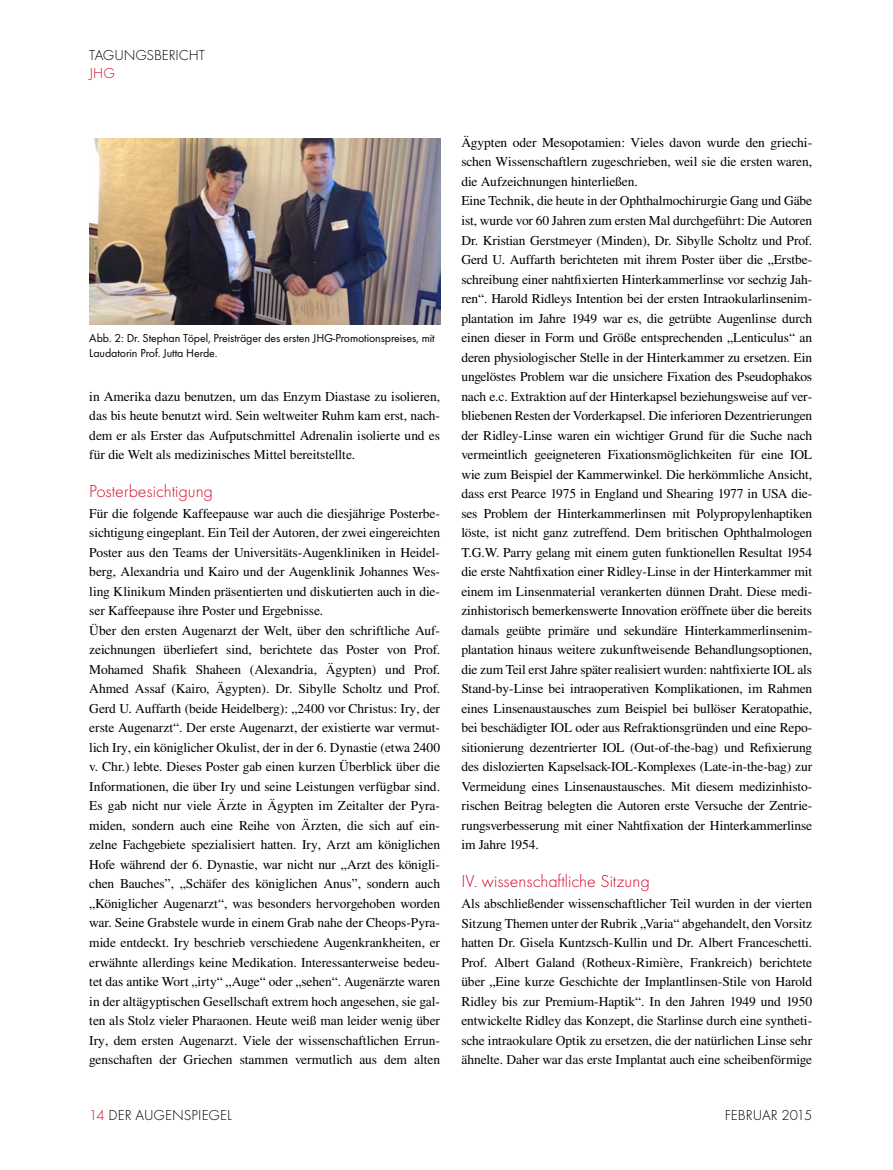
<style>
.page{position:relative;width:893px;height:1170px;background:#fff}
.page>*{position:absolute;margin:0;border:0;box-sizing:border-box;transform-origin:0 0}
.t1{font:300 18px "Function";color:#d50827}
.t2{font:300 15px "Function";letter-spacing:-.01em;color:#000}
.t3{font:300 15px "Function";color:#d50827}
.t4{font:13.5px/19.5px "Roman";letter-spacing:-.01em;color:#000;text-align:justify}
.t5{font:12px/15px "Function";letter-spacing:-.01em;color:#000}
.s1{color:#d50827}
</style>
<div class="page">
<img style="left:89px;top:138px;width:351px;height:186px">
<p class="t2" style="left:89px;top:47px;width:117px">Tagungsbericht</p>
<p class="t3" style="left:89px;top:65px;width:15px">JHG</p>
<p class="t5" style="left:89px;top:330px;width:347px">Abb. 2: Dr. Stephan Töpel, Preisträger des ersten JHG-Promotionspreises, mit<br>Laudatorin Prof. Jutta Herde.</p>
<p class="t4" style="left:89px;top:386px;width:352px">in Amerika dazu benutzen, um das Enzym Diastase zu isolieren, das bis heute benutzt wird. Sein weltweiter Ruhm kam erst, nach&shy;dem er als Erster das Aufputschmittel Adrenalin isolierte und es für die Welt als medizinisches Mittel bereitstellte.</p>
<h1 class="t1" style="left:89px;top:481px;width:125px">Posterbesichtigung</h1>
<p class="t4" style="left:89px;top:503px;width:352px;text-align:left">Für die folgende Kaffeepause war auch die diesjährige Posterbe&shy;sichtigung eingeplant. Ein Teil der Autoren, der zwei eingereichten Poster aus den Teams der Universitäts-Augenkliniken in Heidel&shy;berg, Alexandria und Kairo und der Augenklinik Johannes Wes&shy;ling Klinikum Minden präsentierten und diskutierten auch in die&shy;ser Kaffeepause ihre Poster und Ergebnisse.<br>Über den ersten Augenarzt der Welt, über den schriftliche Auf&shy;zeichnungen überliefert sind, berichtete das Poster von Prof.<br>Mohamed Shafik Shaheen (Alexandria, Ägypten) und Prof.<br>Ahmed Assaf (Kairo, Ägypten). Dr. Sibylle Scholtz und Prof.<br>Gerd U. Auffarth (beide Heidelberg): „2400 vor Christus: Iry, der erste Augenarzt“. Der erste Augenarzt, der existierte war vermut&shy;lich Iry, ein königlicher Okulist, der in der 6. Dynastie (etwa 2400 v. Chr.) lebte. Dieses Poster gab einen kurzen Überblick über die Informationen, die über Iry und seine Leistungen verfügbar sind.<br>Es gab nicht nur viele Ärzte in Ägypten im Zeitalter der Pyra&shy;miden, sondern auch eine Reihe von Ärzten, die sich auf ein&shy;zelne Fachgebiete spezialisiert hatten. Iry, Arzt am königlichen Hofe während der 6. Dynastie, war nicht nur „Arzt des königli&shy;chen Bauches”, „Schäfer des königlichen Anus”, sondern auch „Königlicher Augenarzt“, was besonders hervorgehoben worden war. Seine Grabstele wurde in einem Grab nahe der Cheops-Pyra&shy;mide entdeckt. Iry beschrieb verschiedene Augenkrankheiten, er erwähnte allerdings keine Medikation. Interessanterweise bedeu&shy;tet das antike Wort „irty“ „Auge“ oder „sehen“. Augenärzte waren in der altägyptischen Gesellschaft extrem hoch angesehen, sie gal&shy;ten als Stolz vieler Pharaonen. Heute weiß man leider wenig über Iry, dem ersten Augenarzt. Viele der wissenschaftlichen Errun&shy;genschaften der Griechen stammen vermutlich aus dem alten</p>
<p class="t2" style="left:89px;top:1106px;width:144px"><span class="s1">14</span> Der Augenspi egeL</p>
<p class="t4" style="left:461px;top:132px;width:352px;text-align:left">Ägypten oder Mesopotamien: Vieles davon wurde den griechi&shy;schen Wissenschaftlern zugeschrieben, weil sie die ersten waren, die Aufzeichnungen hinterließen.<br>Eine Technik, die heute in der Ophthalmochirurgie Gang und Gäbe ist, wurde vor 60 Jahren zum ersten Mal durchgeführt: Die Autoren Dr. Kristian Gerstmeyer (Minden), Dr. Sibylle Scholtz und Prof.<br>Gerd U. Auffarth berichteten mit ihrem Poster über die „Erstbe&shy;schreibung einer nahtfixierten Hinterkammerlinse vor sechzig Jah&shy;ren“. Harold Ridleys Intention bei der ersten Intraokularlinsenim&shy;plantation im Jahre 1949 war es, die getrübte Augenlinse durch einen dieser in Form und Größe entsprechenden „Lenticulus“ an deren physiologischer Stelle in der Hinterkammer zu ersetzen. Ein ungelöstes Problem war die unsichere Fixation des Pseudophakos nach e.c. Extraktion auf der Hinterkapsel beziehungsweise auf ver&shy;bliebenen Resten der Vorderkapsel. Die inferioren Dezentrierungen der Ridley-Linse waren ein wichtiger Grund für die Suche nach vermeintlich geeigneteren Fixationsmöglichkeiten für eine IOL wie zum Beispiel der Kammerwinkel. Die herkömmliche Ansicht, dass erst Pearce 1975 in England und Shearing 1977 in USA die&shy;ses Problem der Hinterkammerlinsen mit Polypropylenhaptiken löste, ist nicht ganz zutreffend. Dem britischen Ophthalmologen T.G.W. Parry gelang mit einem guten funktionellen Resultat 1954 die erste Nahtfixation einer Ridley-Linse in der Hinterkammer mit einem im Linsenmaterial verankerten dünnen Draht. Diese medi&shy;zinhistorisch bemerkenswerte Innovation eröffnete über die bereits damals geübte primäre und sekundäre Hinterkammerlinsenim&shy;plantation hinaus weitere zukunftweisende Behandlungsoptionen, die zum Teil erst Jahre später realisiert wurden: nahtfixierte IOL als Stand-by-Linse bei intraoperativen Komplikationen, im Rahmen eines Linsenaustausches zum Beispiel bei bullöser Keratopathie, bei beschädigter IOL oder aus Refraktionsgründen und eine Repo&shy;sitionierung dezentrierter IOL (Out-of-the-bag) und Refixierung des dislozierten Kapselsack-IOL-Komplexes (Late-in-the-bag) zur Vermeidung eines Linsenaustausches. Mit diesem medizinhisto&shy;rischen Beitrag belegten die Autoren erste Versuche der Zentrie&shy;rungsverbesserung mit einer Nahtfixation der Hinterkammerlinse im Jahre 1954.</p>
<h1 class="t1" style="left:461px;top:871px;width:190px">IV. wissenschaftliche Sitzung</h1>
<p class="t4" style="left:461px;top:893px;width:352px">Als abschließender wissenschaftlicher Teil wurden in der vierten Sitzung Themen unter der Rubrik „Varia“ abgehandelt, den Vorsitz hatten Dr. Gisela Kuntzsch-Kullin und Dr. Albert Franceschetti.<br>Prof. Albert Galand (Rotheux-Rimière, Frankreich) berichtete über „Eine kurze Geschichte der Implantlinsen-Stile von Harold Ridley bis zur Premium-Haptik“. In den Jahren 1949 und 1950 entwickelte Ridley das Konzept, die Starlinse durch eine syntheti&shy;sche intraokulare Optik zu ersetzen, die der natürlichen Linse sehr ähnelte. Daher war das erste Implantat auch eine scheibenförmige</p>
<p class="t2" style="left:725px;top:1106px;width:89px">Februar 2015</p>
</div>
